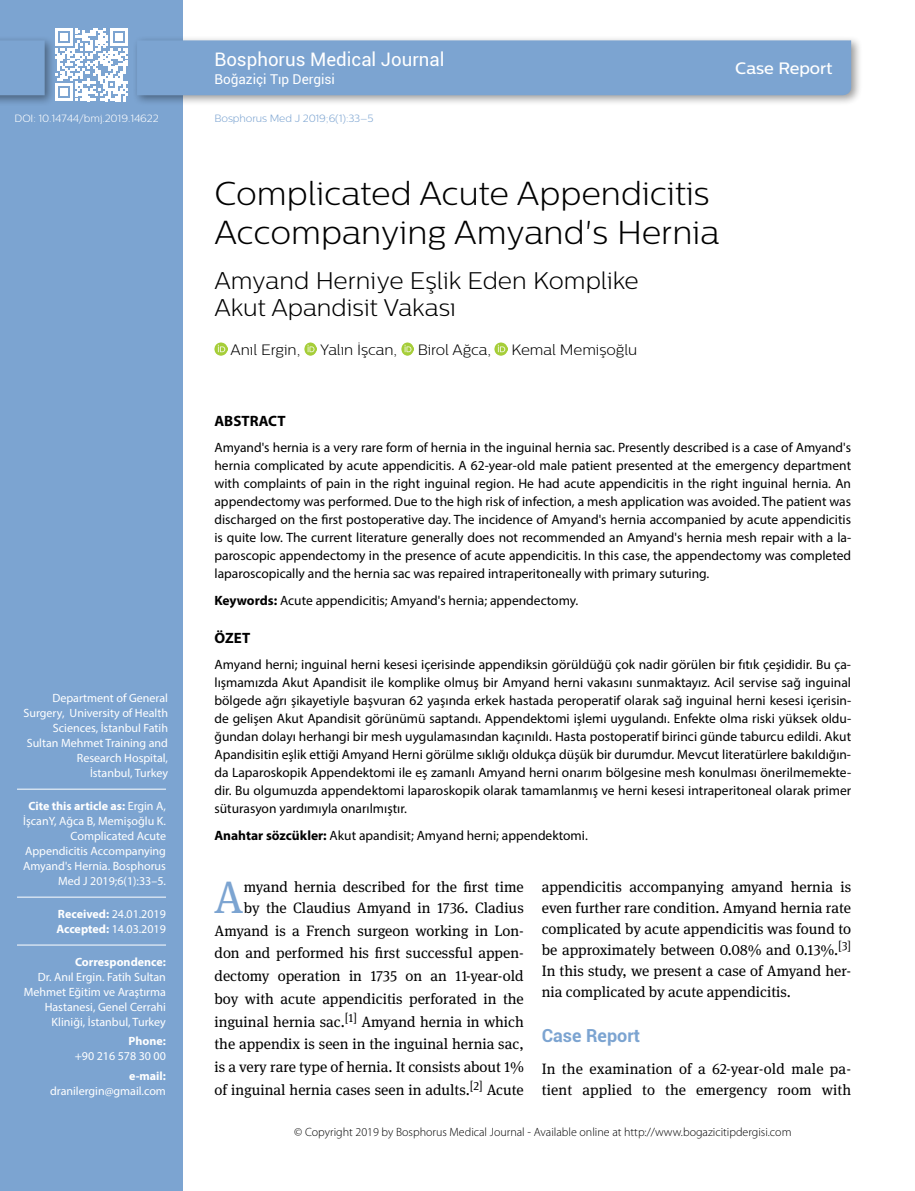
<style>
.page{position:relative;width:915px;height:1191px;background:#fff}
.page>*{position:absolute;margin:0;border:0;box-sizing:border-box;transform-origin:0 0}
.t1{font:45.45px "DG Meta Serif Science";color:#7ca4d1}
.t2{font:300 33px/39px "Centrale Sans";color:#000}
.t3{font:300 24px/27px "Centrale Sans";color:#000}
.t4{font:18.6px "Roboto";color:#fff}
.t5{font:700 18px "Roboto";color:#7ca4d1}
.t6{font:500 16.5px "Centrale Sans";color:#fff}
.t7{font:15px/21px "DG Meta Serif Science";color:#000}
.t8{font:300 15px "Centrale Sans";letter-spacing:-.005em;color:#000}
.t9{font:700 15px "Myriad Pro";color:#000}
.t10{font:13.5px/18px "Myriad Pro";color:#000;text-align:justify}
.t11{font:13.5px "Roboto";color:#fff}
.t12{font:12px/15px "Myriad Pro";color:#fff;text-align:right}
.t13{font:300 12px "Myriad Pro";color:#000}
.t14{font:700 12px "Myriad Pro";color:#fff}
.t15{font:300 10.5px "Centrale Sans";letter-spacing:-.01em;color:#fff}
.t16{font:300 10.5px "Centrale Sans";letter-spacing:-.01em;color:#7ca4d1}
.s1{font-weight:700}
</style>
<div class="page">
<div style="left:0;top:0;width:183px;height:1191px;background:#7ca4d1"></div>
<hr style="left:17px;top:788px;width:149px;height:1px;background:#fff">
<hr style="left:17px;top:944px;width:149px;height:1px;background:#fff">
<hr style="left:17px;top:896px;width:149px;height:1px;background:#fff">
<svg style="left:214px;top:342px;width:13px;height:13px"></svg>
<svg style="left:304px;top:342px;width:13px;height:13px"></svg>
<svg style="left:401px;top:342px;width:13px;height:13px"></svg>
<svg style="left:494px;top:342px;width:13px;height:13px"></svg>
<div style="left:132px;top:35px;width:730px;height:72px;background:#000;opacity:.4"></div>
<div style="left:137px;top:40px;width:713px;height:55px;background:#7ca4d1"></div>
<div style="left:0;top:35px;width:56px;height:72px;background:#000;opacity:.4"></div>
<svg style="left:0;top:40px;width:45px;height:55px"></svg>
<svg style="left:55px;top:28px;width:73px;height:73px"></svg>
<p class="t15" style="left:15px;top:113px;width:145px">DOI: 10.14744/bmj.2019.14622</p>
<p class="t12" style="left:24px;top:690px;width:146px">Department of General<br>Surgery, University of Health<br>Sciences, İstanbul Fatih<br>Sultan Mehmet Training and<br>Research Hospital,<br>İstanbul, Turkey</p>
<p class="t12" style="left:23px;top:798px;width:144px"><span class="s1">Cite this article as:</span> Ergin A,<br>İşcanY, Ağca B, Memişoğlu K.<br>Complicated Acute<br>Appendicitis Accompanying<br>Amyand's Hernia. Bosphorus<br>Med J 2019;6(1):33–5.</p>
<p class="t12" style="left:56px;top:906px;width:111px;text-align:left"><span class="s1">Received:</span> 24.01.2019<br><span class="s1">Accepted:</span> 14.03.2019</p>
<p class="t14" style="left:75px;top:954px;width:92px">Correspondence:</p>
<p class="t12" style="left:24px;top:969px;width:143px">Dr. Anıl Ergin. Fatih Sultan<br>Mehmet Eğitim ve Araştırma<br>Hastanesi, Genel Cerrahi<br>Kliniği, İstanbul, Turkey</p>
<p class="t14" style="left:128px;top:1033px;width:39px">Phone:</p>
<p class="t12" style="left:75px;top:1048px;width:93px">+90 216 578 30 00</p>
<p class="t14" style="left:129px;top:1067px;width:38px">e-mail:</p>
<p class="t12" style="left:50px;top:1082px;width:117px">dranilergin@gmail.com</p>
<h3 class="t4" style="left:214px;top:46px;width:231px">Bosphorus Medical Journal</h3>
<p class="t11" style="left:214px;top:70px;width:122px">Boğaziçi Tıp Dergisi</p>
<p class="t16" style="left:214px;top:113px;width:160px">Bosphorus Med J 2019;6(1):33–5</p>
<p class="t6" style="left:735px;top:58px;width:99px">Case Report</p>
<h2 class="t2" style="left:214px;top:173px;width:506px">Complicated Acute Appendicitis<br>Accompanying Amyand's Hernia</h2>
<h3 class="t3" style="left:214px;top:266px;width:425px">Amyand Herniye Eşlik Eden Komplike<br>Akut Apandisit Vakası</h3>
<p class="t8" style="left:230px;top:341px;width:71px">Anıl Ergin,</p>
<p class="t8" style="left:320px;top:341px;width:79px">Yalın İşcan,</p>
<p class="t8" style="left:417px;top:341px;width:75px">Birol Ağca,</p>
<p class="t8" style="left:511px;top:341px;width:127px">Kemal Memişoğlu</p>
<p class="t9" style="left:214px;top:411px;width:73px">ABSTRACT</p>
<p class="t10" style="left:214px;top:438px;width:638px">Amyand's hernia is a very rare form of hernia in the inguinal hernia sac. Presently described is a case of Amyand's hernia complicated by acute appendicitis. A 62-year-old male patient presented at the emergency department with complaints of pain in the right inguinal region. He had acute appendicitis in the right inguinal hernia. An appendectomy was performed. Due to the high risk of infection, a mesh application was avoided. The patient was discharged on the first postoperative day. The incidence of Amyand's hernia accompanied by acute appendicitis is quite low. The current literature generally does not recommended an Amyand's hernia mesh repair with a la&shy;paroscopic appendectomy in the presence of acute appendicitis. In this case, the appendectomy was completed laparoscopically and the hernia sac was repaired intraperitoneally with primary suturing.</p>
<p class="t10" style="left:214px;top:591px;width:365px"><span class="s1">Keywords:</span> Acute appendicitis; Amyand's hernia; appendectomy.</p>
<p class="t9" style="left:214px;top:628px;width:37px">ÖZET</p>
<p class="t10" style="left:214px;top:655px;width:638px">Amyand herni; inguinal herni kesesi içerisinde appendiksin görüldüğü çok nadir görülen bir fıtık çeşididir. Bu ça&shy;lışmamızda Akut Apandisit ile komplike olmuş bir Amyand herni vakasını sunmaktayız. Acil servise sağ inguinal bölgede ağrı şikayetiyle başvuran 62 yaşında erkek hastada peroperatif olarak sağ inguinal herni kesesi içerisin&shy;de gelişen Akut Apandisit görünümü saptandı. Appendektomi işlemi uygulandı. Enfekte olma riski yüksek oldu&shy;ğundan dolayı herhangi bir mesh uygulamasından kaçınıldı. Hasta postoperatif birinci günde taburcu edildi. Akut Apandisitin eşlik ettiği Amyand Herni görülme sıklığı oldukça düşük bir durumdur. Mevcut literatürlere bakıldığın&shy;da Laparoskopik Appendektomi ile eş zamanlı Amyand herni onarım bölgesine mesh konulması önerilmemekte&shy;dir. Bu olgumuzda appendektomi laparoskopik olarak tamamlanmış ve herni kesesi intraperitoneal olarak primer süturasyon yardımıyla onarılmıştır.</p>
<p class="t10" style="left:214px;top:826px;width:374px"><span class="s1">Anahtar sözcükler:</span> Akut apandisit; Amyand herni; appendektomi.</p>
<h1 class="t1" style="left:214px;top:862px;width:31px">A</h1>
<p class="t7" style="left:243px;top:876px;width:281px">myand hernia described for the first time by the Claudius Amyand in 1736. Cladius</p>
<p class="t7" style="left:214px;top:919px;width:311px;line-height:22.6px;text-align:justify">Amyand is a French surgeon working in Lon&shy;don and performed his first successful appen&shy;dectomy operation in 1735 on an 11-year-old boy with acute appendicitis perforated in the inguinal hernia sac.<sup>[1]</sup> Amyand hernia in which the appendix is seen in the inguinal hernia sac, is a very rare type of hernia. It consists about 1% of inguinal hernia cases seen in adults.<sup>[2]</sup> Acute</p>
<p class="t7" style="left:541px;top:876px;width:311px;text-align:justify">appendicitis accompanying amyand hernia is even further rare condition. Amyand hernia rate complicated by acute appendicitis was found to be approximately between 0.08% and 0.13%.<sup>[3] </sup>In this study, we present a case of Amyand her&shy;nia complicated by acute appendicitis.</p>
<h3 class="t5" style="left:541px;top:1022px;width:100px">Case Report</h3>
<p class="t7" style="left:541px;top:1057px;width:311px">In the examination of a 62-year-old male pa&shy;tient applied to the emergency room with</p>
<p class="t13" style="left:294px;top:1125px;width:498px">© Copyright 2019 by Bosphorus Medical Journal - Available online at http://www.bogazicitipdergisi.com</p>
</div>
